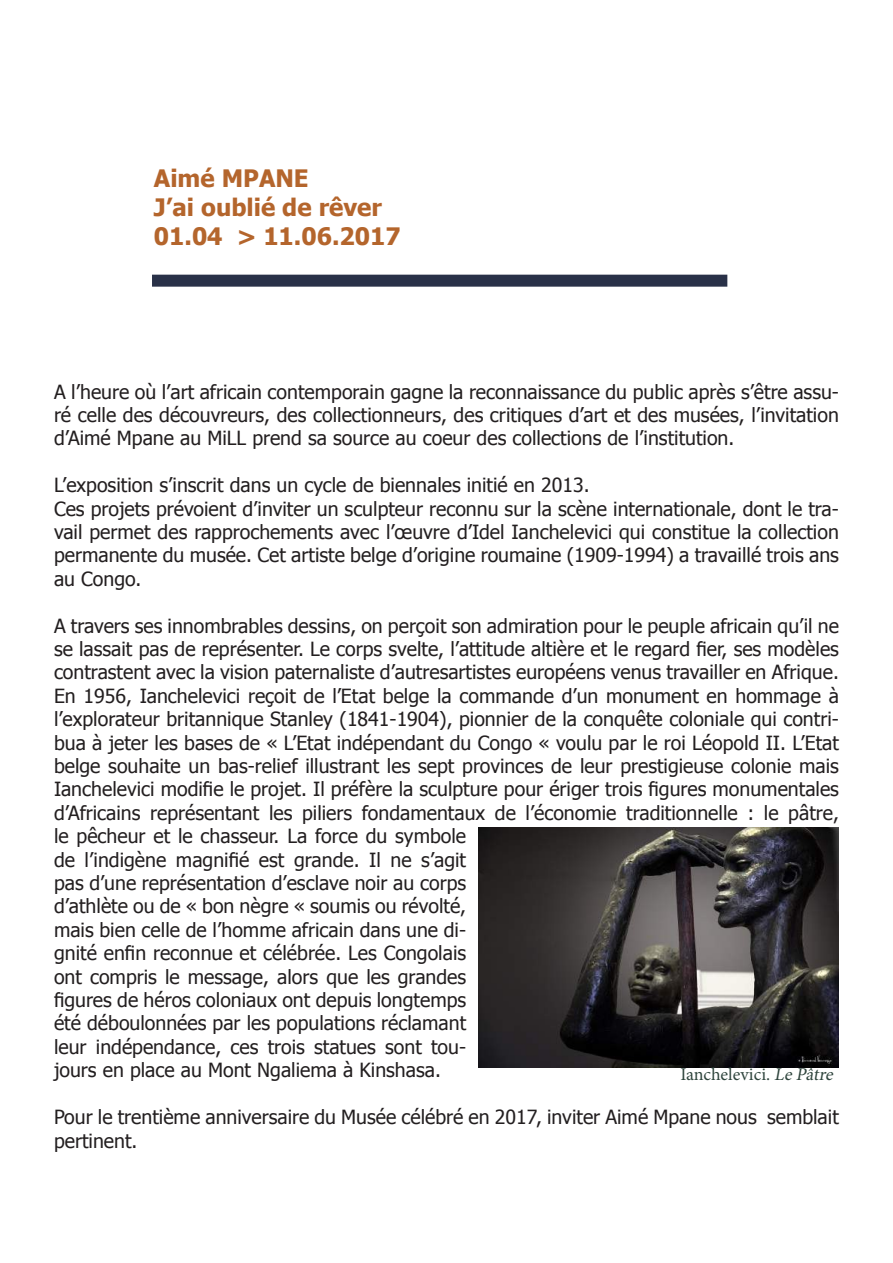
<style>
.page{position:relative;width:893px;height:1263px;background:#fff}
.page>*{position:absolute;margin:0;border:0;box-sizing:border-box;transform-origin:0 0}
.t1{font:700 24px/28.8px "Tahoma";color:#b4652c}
.t2{font:19.5px/23.4px "Tahoma";color:#231f20}
.t3{font:18px "Minion Pro";letter-spacing:-.005em;color:#2f453d}
.s1{font-style:italic}
</style>
<div class="page">
<div style="left:152px;top:275px;width:575px;height:12px;background:#293148"></div>
<img style="left:479px;top:827px;width:360px;height:240px">
<p class="t1" style="left:154px;top:163px;width:248px">Aimé MPANE<br>J’ai oublié de rêver<br>01.04 &gt; 11.06.2017</p>
<p class="t2" style="left:54px;top:379px;width:786px;text-align:justify">A l’heure où l’art africain contemporain gagne la reconnaissance du public après s’être assu&shy;ré celle des découvreurs, des collectionneurs, des critiques d’art et des musées, l’invitation d’Aimé Mpane au MiLL prend sa source au coeur des collections de l’institution.</p>
<p class="t2" style="left:54px;top:472px;width:786px">L’exposition s’inscrit dans un cycle de biennales initié en 2013.<br>Ces projets prévoient d’inviter un sculpteur reconnu sur la scène internationale, dont le tra&shy;vail permet des rapprochements avec l’œuvre d’Idel Ianchelevici qui constitue la collection permanente du musée. Cet artiste belge d’origine roumaine (1909-1994) a travaillé trois ans au Congo.</p>
<p class="t2" style="left:54px;top:613px;width:786px">A travers ses innombrables dessins, on perçoit son admiration pour le peuple africain qu’il ne se lassait pas de représenter. Le corps svelte, l’attitude altière et le regard fier, ses modèles contrastent avec la vision paternaliste d’autresartistes européens venus travailler en Afrique.<br>En 1956, Ianchelevici reçoit de l’Etat belge la commande d’un monument en hommage à l’explorateur britannique Stanley (1841-1904), pionnier de la conquête coloniale qui contri&shy;bua à jeter les bases de « L’Etat indépendant du Congo « voulu par le roi Léopold II. L’Etat belge souhaite un bas-relief illustrant les sept provinces de leur prestigieuse colonie mais Ianchelevici modifie le projet. Il préfère la sculpture pour ériger trois figures monumentales d’Africains représentant les piliers fondamentaux de l’économie traditionnelle : le pâtre, le pêcheur et le chasseur. La force du symbole<br>de l’indigène magnifié est grande. Il ne s’agit<br>pas d’une représentation d’esclave noir au corps<br>d’athlète ou de « bon nègre « soumis ou révolté,<br>mais bien celle de l’homme africain dans une di-<br>gnité enfin reconnue et célébrée. Les Congolais<br>ont compris le message, alors que les grandes<br>figures de héros coloniaux ont depuis longtemps<br>été déboulonnées par les populations réclamant<br>leur indépendance, ces trois statues sont tou-<br>jours en place au Mont Ngaliema à Kinshasa.</p>
<p class="t2" style="left:54px;top:1104px;width:786px">Pour le trentième anniversaire du Musée célébré en 2017, inviter Aimé Mpane nous semblait pertinent.</p>
<p class="t3" style="left:680px;top:1062px;width:158px">Ianchelevici. <span class="s1">LePâtre</span></p>
</div>
